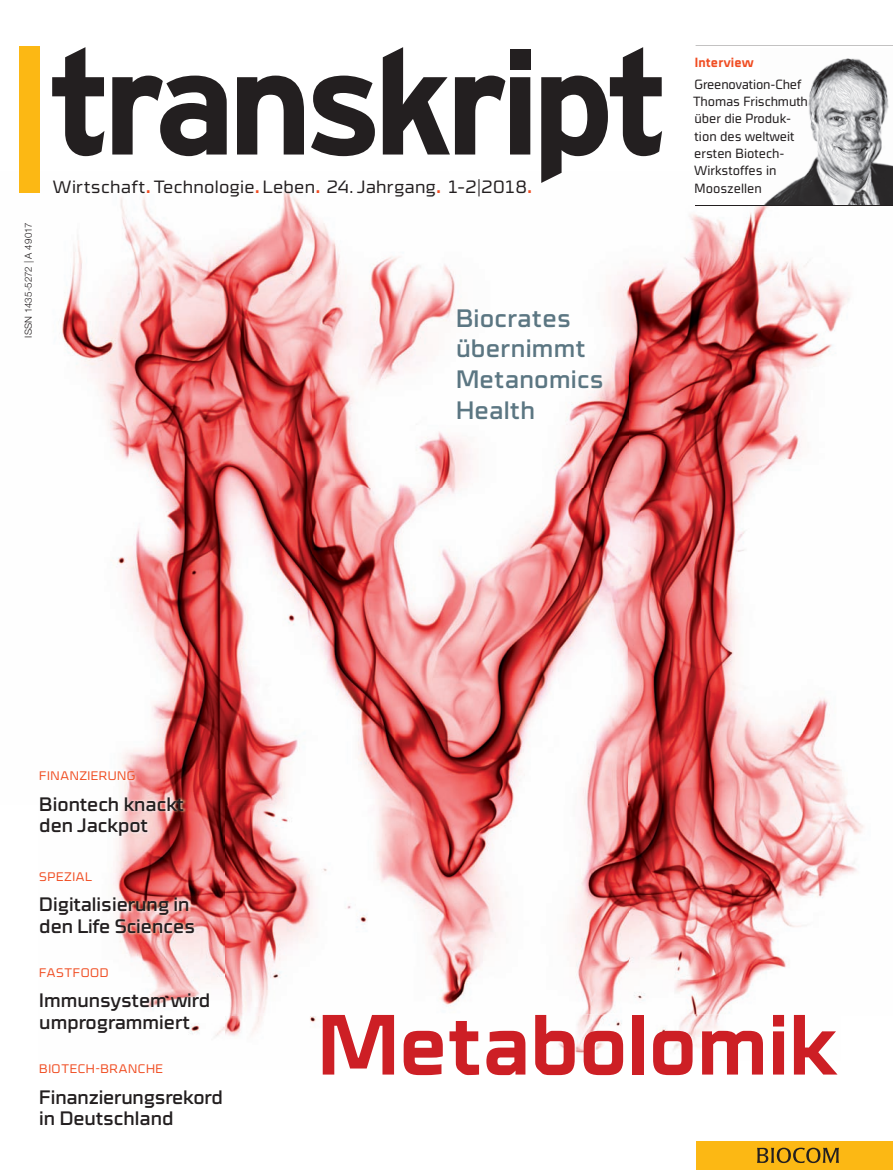
<style>
.page{position:relative;width:893px;height:1170px;background:#fff}
.page>*{position:absolute;margin:0;border:0;box-sizing:border-box;transform-origin:0 0}
.t1{font:700 86.4px "Cube OT";letter-spacing:-.005em;color:#cd1f25}
.t2{font:25.5px/30.6px "Cube OT";letter-spacing:.01em;color:#5b7682}
.t3{font:19.65px/21.5px "Cube OT";color:#231f20}
.t4{font:300 18px "Cube OT";letter-spacing:.01em;color:#231f20}
.t5{font:300 condensed 13.5px/17.2px "Cube OT";color:#231f20}
.t6{font:300 12.6px "Cube OT";letter-spacing:.045em;color:#f04d22}
.t7{font:300 9.75px "Helvetica Neue LT Std";letter-spacing:.01em;color:#231f20}
.s1{font-weight:700;color:#f04d22}
</style>
<div class="page">
<img style="left:19px;top:172px;width:610px;height:633px">
<img style="left:629px;top:206px;width:235px;height:808px">
<img style="left:224px;top:805px;width:406px;height:211px">
<img style="left:224px;top:1016px;width:92px;height:20px">
<img style="left:39px;top:769px;width:185px;height:267px">
<hr style="left:695px;top:46px;width:198px;height:1px;background:#231f20">
<svg style="left:52px;top:47px;width:610px;height:136px"></svg>
<div style="left:510px;top:49px;width:20px;height:20px;background:#231f20"></div>
<div style="left:20px;top:47px;width:20px;height:146px;background:#fcb814"></div>
<div style="left:695px;top:1141px;width:198px;height:28px;background:#fcb814"></div>
<svg style="left:757px;top:1147px;width:82px;height:15px"></svg>
<hr style="left:695px;top:205px;width:198px;height:1px;background:#231f20">
<img style="left:764px;top:58px;width:129px;height:147px">
<img style="left:323px;top:1014px;width:396px;height:39px">
<p class="t7" style="left:22px;top:338px;width:116px;rotate:-90deg">ISSN 1435-5272 | A 49017</p>
<p class="t4" style="left:53px;top:176px;width:481px">Wirtschaft<span class="s1">.</span> Technologie<span class="s1">.</span> Leben<span class="s1">.</span> 24. Jahrgang<span class="s1">.</span> 1–2|2018<span class="s1">.</span></p>
<p class="t2" style="left:456px;top:302px;width:149px">Biocrates übernimmt<br>Metanomics<br>Health</p>
<p class="t5" style="left:694px;top:52px;width:108px;line-height:21.5px"><span class="s1">Interview<br></span>Greenovation-Chef</p>
<p class="t5" style="left:693px;top:93px;width:116px">Thomas Frischmuth über die Produk&shy;tion des weltweit ersten Biotech-<br>Wirkstoffes in<br>Mooszellen</p>
<p class="t6" style="left:39px;top:768px;width:98px">FINANZIERUNG</p>
<p class="t3" style="left:39px;top:792px;width:146px">Biontech knackt den Jackpot</p>
<p class="t6" style="left:39px;top:869px;width:54px">SPEZIAL</p>
<p class="t3" style="left:39px;top:893px;width:157px">Digitalisierung in den Life Sciences</p>
<p class="t6" style="left:39px;top:965px;width:71px">FASTFOOD</p>
<p class="t3" style="left:39px;top:989px;width:172px">Immunsystem wird umprogrammiert</p>
<p class="t6" style="left:39px;top:1061px;width:125px">BIOTECH-BRANCHE</p>
<p class="t3" style="left:39px;top:1085px;width:185px">Finanzierungsrekord in Deutschland</p>
<p class="t1" style="left:317px;top:993px;width:520px">Metabolomik</p>
</div>
